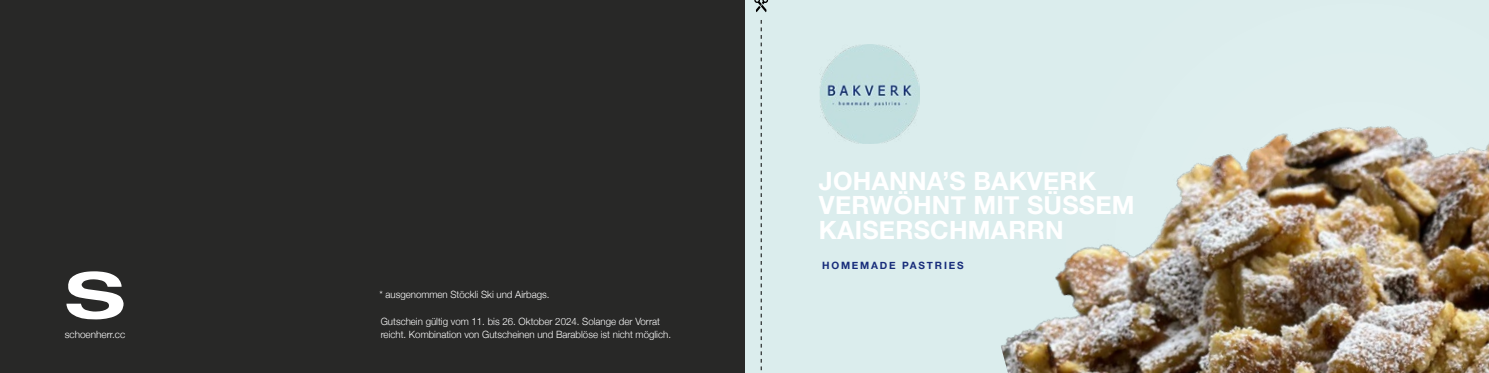
<style>
.page{position:relative;width:1489px;height:373px;background:#fff}
.page>*{position:absolute;margin:0;border:0;box-sizing:border-box;transform-origin:0 0}
.t1{font:700 25.12px/24.4px "Helvetica Neue";letter-spacing:.01em;color:#fff}
.t2{font:300 10px/13.8px "Helvetica Neue";color:#fff}
.t3{font:700 10px "Helvetica Neue";letter-spacing:.18em;color:#182d7b}
</style>
<div class="page">
<div style="left:744px;top:0;width:744px;height:372px;background:#dbeded"></div>
<img style="left:1001px;top:126px;width:487px;height:246px">
<svg style="left:760px;top:20px;width:1px;height:351px"></svg>
<svg style="left:754px;top:0;width:14px;height:12px"></svg>
<div style="left:0;top:0;width:744px;height:372px;background:#282827"></div>
<svg style="left:66px;top:271px;width:58px;height:48px"></svg>
<img style="left:820px;top:44px;width:99px;height:99px">
<p class="t2" style="left:65px;top:326px;width:62px">schoenherr.cc</p>
<p class="t2" style="left:379px;top:286px;width:172px">* ausgenommen Stöckli Ski und Airbags.</p>
<p class="t2" style="left:381px;top:313px;width:292px">Gutschein gültig vom 11. bis 26. Oktober 2024. Solange der Vorrat reicht. Kombination von Gutscheinen und Barablöse ist nicht möglich.</p>
<h1 class="t1" style="left:819px;top:169px;width:317px">JOHANNA’S BAKVERK<br>VERWÖHNT MIT SÜSSEM<br>KAISERSCHMARRN</h1>
<p class="t3" style="left:822px;top:257px;width:143px">HOMEMADE PASTRIES</p>
</div>
